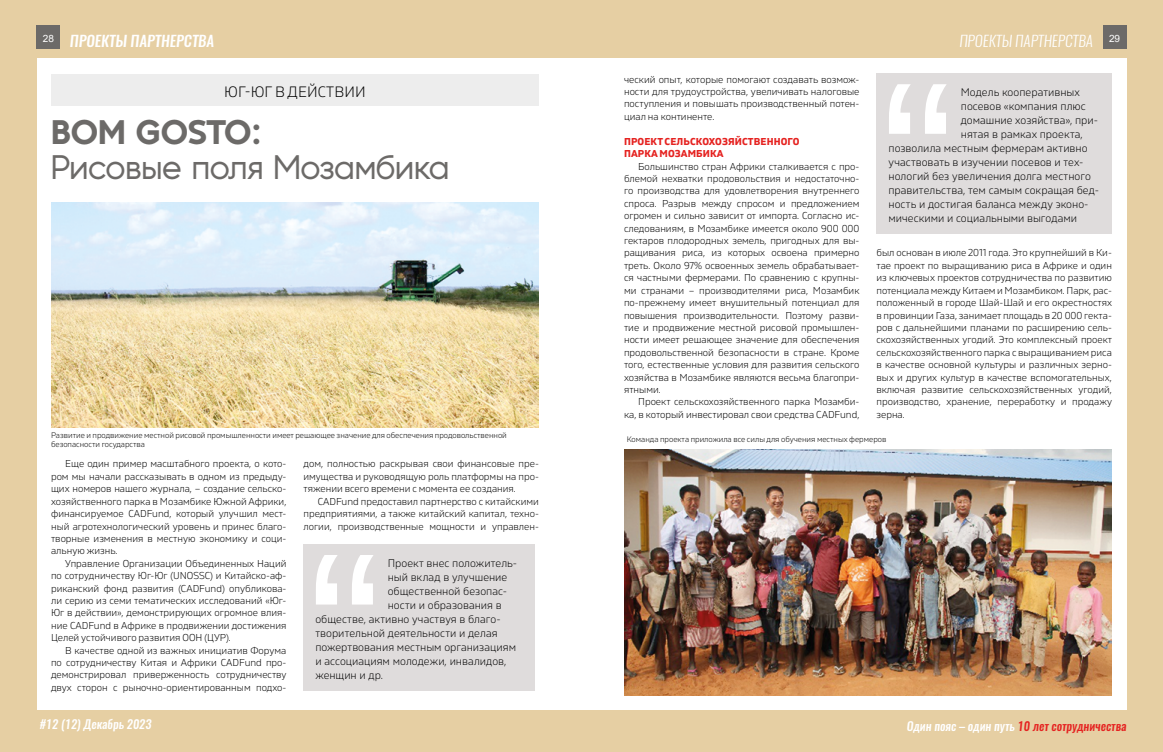
<style>
.page{position:relative;width:1163px;height:752px;background:#fff}
.page>*{position:absolute;margin:0;border:0;box-sizing:border-box;transform-origin:0 0}
.t1{font:500 34px "Kontora";color:#6c6a68}
.t2{font:900 34px "Kontora";letter-spacing:-.01em;color:#6c6a68}
.t3{font:italic 500 15px "Oswald";color:#fff}
.t4{font:italic 300 15px "Oswald";color:#fff}
.t5{font:300 15px "Gilam";letter-spacing:.01em;color:#000}
.t6{font:italic 500 12px "Oswald";color:#e52321}
.t7{font:italic 500 12px "Oswald";color:#fff}
.t8{font:300 11px "Gilam";color:#000}
.t9{font:300 10px/12.4px "Gilam";color:#000;text-align:justify}
.t10{font:700 10px/12.4px "Gilam";letter-spacing:.01em;color:#e52321}
.t11{font:10px "Arial";color:#fff}
.t12{font:300 8px/9px "Gilam";color:#000}
.s1{color:#fff}
</style>
<div class="page">
<div style="left:0;top:0;width:1162px;height:751px;background:#e6cfa3"></div>
<div style="left:1102px;top:26px;width:23px;height:23px;background:#6c6a68"></div>
<div style="left:37px;top:26px;width:23px;height:23px;background:#6c6a68"></div>
<div style="left:37px;top:58px;width:1088px;height:651px;background:#fff"></div>
<div style="left:51px;top:74px;width:488px;height:31px;background:#ededed"></div>
<img style="left:51px;top:202px;width:488px;height:225px">
<div style="left:303px;top:544px;width:231px;height:146px;background:#dfdcdc"></div>
<svg style="left:316px;top:555px;width:57px;height:49px"></svg>
<div style="left:876px;top:74px;width:235px;height:160px;background:#dfdcdc"></div>
<svg style="left:889px;top:84px;width:57px;height:50px"></svg>
<img style="left:624px;top:449px;width:487px;height:246px">
<h2 class="t3" style="left:70px;top:30px;width:146px">ПРОЕКТЫ ПАРТНЕРСТВА</h2>
<h2 class="t4" style="left:959px;top:30px;width:135px">ПРОЕКТЫ ПАРТНЕРСТВА</h2>
<p class="t11" style="left:43px;top:31px;width:13px">28</p>
<p class="t11" style="left:1108px;top:31px;width:13px">29</p>
<h2 class="t5" style="left:224px;top:80px;width:143px">ЮГ-ЮГ В ДЕЙСТВИИ</h2>
<h1 class="t2" style="left:51px;top:107px;width:211px">BOM GOSTO:</h1>
<h1 class="t1" style="left:51px;top:145px;width:400px">Рисовые поля Мозамбика</h1>
<p class="t9" style="left:624px;top:72px;width:237px">ческий опыт, которые помогают создавать возмож&shy;ности для трудоустройства, увеличивать налоговые поступления и повышать производственный потен&shy;циал на континенте.</p>
<p class="t10" style="left:624px;top:134px;width:177px">ПРОЕКТ СЕЛЬСКОХОЗЯЙСТВЕННОГО<br>ПАРКА МОЗАМБИКА</p>
<p class="t9" style="left:624px;top:159px;width:237px;text-indent:14px">Большинство стран Африки сталкивается с про&shy;блемой нехватки продовольствия и недостаточно&shy;го производства для удовлетворения внутреннего спроса. Разрыв между спросом и предложением огромен и сильно зависит от импорта. Согласно ис&shy;следованиям, в Мозамбике имеется около 900 000 гектаров плодородных земель, пригодных для вы&shy;ращивания риса, из которых освоена примерно треть. Около 97% освоенных земель обрабатывает&shy;ся частными фермерами. По сравнению с крупны&shy;ми странами – производителями риса, Мозамбик по-прежнему имеет внушительный потенциал для повышения производительности. Поэтому разви&shy;тие и продвижение местной рисовой промышлен&shy;ности имеет решающее значение для обеспечения продовольственной безопасности в стране. Кроме того, естественные условия для развития сельского хозяйства в Мозамбике являются весьма благопри&shy;ятными.</p>
<p class="t9" style="left:624px;top:395px;width:237px;text-align:right">Проект сельскохозяйственного парка Мозамби&shy;ка, в который инвестировал свои средства CADFund,</p>
<p class="t8" style="left:960px;top:84px;width:121px">Модель кооперативных</p>
<p class="t8" style="left:960px;top:98px;width:126px">посевов «компания плюс</p>
<p class="t8" style="left:960px;top:112px;width:139px">домашние хозяйства», при-</p>
<p class="t8" style="left:960px;top:126px;width:124px">нятая в рамках проекта,</p>
<p class="t8" style="left:888px;top:140px;width:200px">позволила местным фермерам активно</p>
<p class="t8" style="left:888px;top:154px;width:196px">участвовать в изучении посевов и тех-</p>
<p class="t8" style="left:888px;top:168px;width:204px">нологий без увеличения долга местного</p>
<p class="t8" style="left:888px;top:182px;width:212px">правительства, тем самым сокращая бед-</p>
<p class="t8" style="left:888px;top:196px;width:201px">ность и достигая баланса между эконо-</p>
<p class="t8" style="left:888px;top:210px;width:190px">мическими и социальными выгодами</p>
<p class="t9" style="left:876px;top:246px;width:237px">был основан в июле 2011 года. Это крупнейший в Ки&shy;тае проект по выращиванию риса в Африке и один из ключевых проектов сотрудничества по развитию потенциала между Китаем и Мозамбиком. Парк, рас&shy;положенный в городе Шай-Шай и его окрестностях в провинции Газа, занимает площадь в 20 000 гекта&shy;ров с дальнейшими планами по расширению сель&shy;скохозяйственных угодий. Это комплексный проект сельскохозяйственного парка с выращиванием риса в качестве основной культуры и различных зерно&shy;вых и других культур в качестве вспомогательных, включая развитие сельскохозяйственных угодий, производство, хранение, переработку и продажу зерна.</p>
<p class="t12" style="left:51px;top:430px;width:457px">Развитие и продвижение местной рисовой промышленности имеет решающее значение для обеспечения продовольственной безопасности государства</p>
<p class="t12" style="left:626px;top:434px;width:261px">Команда проекта приложила все силы для обучения местных фермеров</p>
<p class="t9" style="left:51px;top:457px;width:237px;text-indent:14px">Еще один пример масштабного проекта, о кото&shy;ром мы начали рассказывать в одном из предыду&shy;щих номеров нашего журнала, – создание сельско&shy;хозяйственного парка в Мозамбике Южной Африки, финансируемое CADFund, который улучшил мест&shy;ный агротехнологический уровень и принес благо&shy;творные изменения в местную экономику и соци&shy;альную жизнь.</p>
<p class="t9" style="left:51px;top:556px;width:237px;text-indent:14px">Управление Организации Объединенных Наций по сотрудничеству Юг-Юг (UNOSSC) и Китайско-аф&shy;риканский фонд развития (CADFund) опубликова&shy;ли серию из семи тематических исследований «Юг-Юг в действии», демонстрирующих огромное влия&shy;ние CADFund в Африке в продвижении достижения Целей устойчивого развития ООН (ЦУР).</p>
<p class="t9" style="left:51px;top:643px;width:237px;text-indent:14px">В качестве одной из важных инициатив Форума по сотрудничеству Китая и Африки CADFund про&shy;демонстрировал приверженность сотрудничеству двух сторон с рыночно-ориентированным подхо-</p>
<p class="t7" style="left:40px;top:715px;width:113px">#12 (12) Декабрь 2023</p>
<p class="t9" style="left:303px;top:457px;width:237px">дом, полностью раскрывая свои финансовые пре&shy;имущества и руководящую роль платформы на про&shy;тяжении всего времени с момента ее создания.</p>
<p class="t9" style="left:303px;top:494px;width:237px;text-indent:14px">CADFund предоставил партнерство с китайскими предприятиями, а также китайский капитал, техно&shy;логии, производственные мощности и управлен-</p>
<p class="t8" style="left:388px;top:554px;width:131px">Проект внес положитель-</p>
<p class="t8" style="left:388px;top:568px;width:121px">ный вклад в улучшение</p>
<p class="t8" style="left:388px;top:582px;width:121px">общественной безопас-</p>
<p class="t8" style="left:388px;top:596px;width:115px">ности и образования в</p>
<p class="t8" style="left:315px;top:610px;width:187px">обществе, активно участвуя в благо-</p>
<p class="t8" style="left:315px;top:624px;width:184px">творительной деятельности и делая</p>
<p class="t8" style="left:315px;top:638px;width:202px">пожертвования местным организациям</p>
<p class="t8" style="left:315px;top:652px;width:192px">и ассоциациям молодежи, инвалидов,</p>
<p class="t8" style="left:315px;top:666px;width:69px">женщин и др.</p>
<p class="t6" style="left:906px;top:717px;width:221px"><span class="s1">Один пояс – один путь</span> 10 лет сотрудничества</p>
</div>
